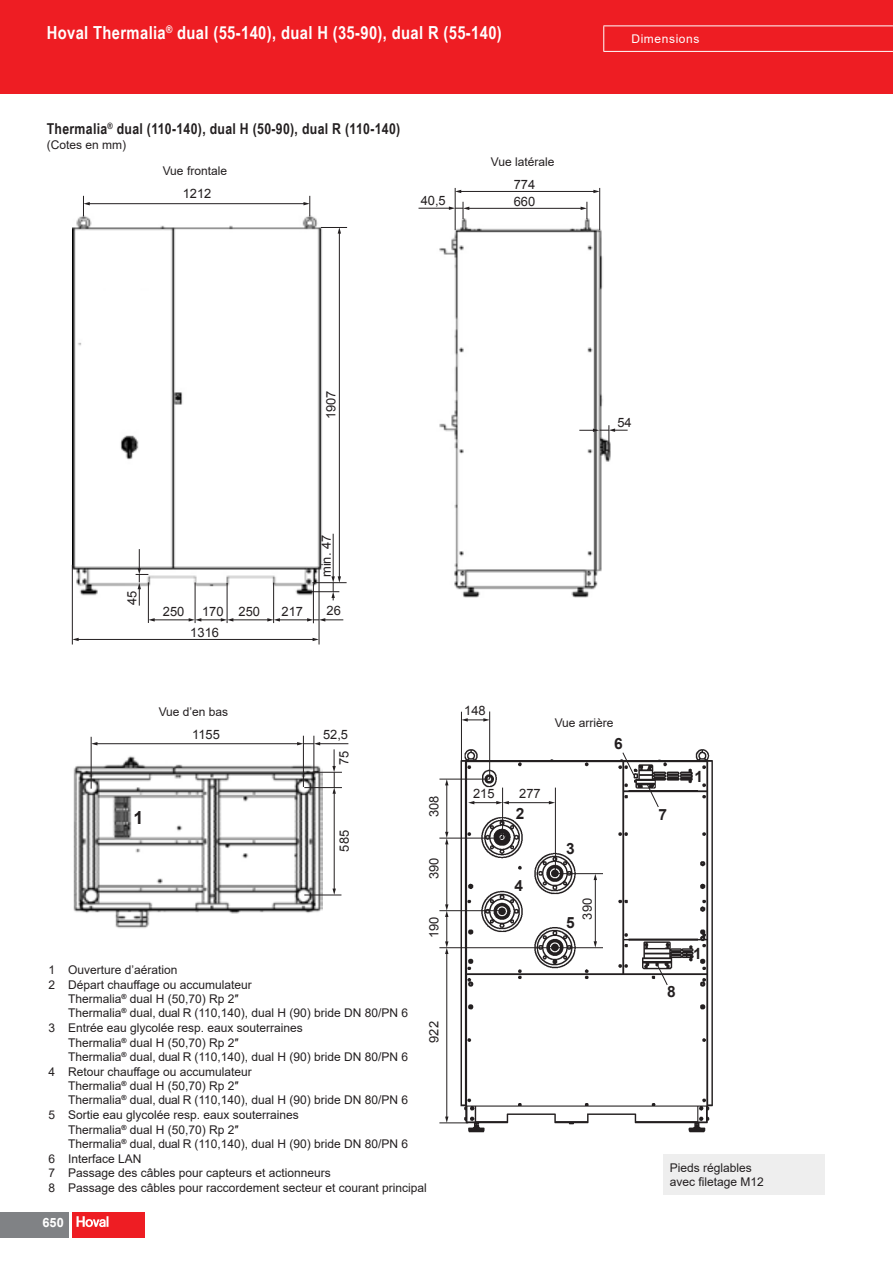
<style>
.page{position:relative;width:893px;height:1263px;background:#fff}
.page>*{position:absolute;margin:0;border:0;box-sizing:border-box;transform-origin:0 0}
.t1{font:700 18px "Arial Narrow";letter-spacing:.02em;color:#fff}
.t2{font:700 18px "Arial";color:#231f20}
.t3{font:700 15.45px "Arial";color:#231f20}
.t4{font:700 15px "Arial Narrow";letter-spacing:.02em;color:#231f20}
.t5{font:12.9px "Arial";color:#231f20}
.t6{font:700 12.75px "Arial";color:#fff}
.t7{font:12px/14.4px "Arial";color:#231f20}
.t8{font:12px "Arial";letter-spacing:.05em;color:#fff}
</style>
<div class="page">
<div style="left:0;top:1212px;width:68px;height:25px;background:#808285"></div>
<div style="left:72px;top:1212px;width:73px;height:25px;background:#ee1d23"></div>
<svg style="left:77px;top:1216px;width:31px;height:11px"></svg>
<div style="left:0;top:0;width:893px;height:94px;background:#ee1d23"></div>
<hr style="left:603px;top:26px;width:290px;height:1px;background:#fff">
<svg style="left:603px;top:26px;width:1px;height:25px"></svg>
<hr style="left:603px;top:51px;width:290px;height:1px;background:#fff">
<div style="left:663px;top:1155px;width:162px;height:40px;background:#eee"></div>
<img style="left:72px;top:211px;width:539px;height:386px">
<img style="left:73px;top:754px;width:250px;height:174px">
<img style="left:459px;top:747px;width:254px;height:386px">
<hr style="left:468px;top:208px;width:114px;height:1px;background:#231f20">
<svg style="left:581px;top:202px;width:7px;height:17px"></svg>
<hr style="left:455px;top:188px;width:1px;height:42px;background:#231f20">
<hr style="left:599px;top:188px;width:1px;height:42px;background:#231f20">
<hr style="left:460px;top:191px;width:135px;height:1px;background:#231f20">
<svg style="left:455px;top:190px;width:6px;height:3px"></svg>
<svg style="left:593px;top:190px;width:7px;height:3px"></svg>
<hr style="left:419px;top:208px;width:31px;height:1px;background:#231f20">
<svg style="left:449px;top:202px;width:20px;height:17px"></svg>
<hr style="left:89px;top:203px;width:216px;height:1px;background:#231f20">
<svg style="left:83px;top:196px;width:7px;height:20px"></svg>
<svg style="left:303px;top:196px;width:8px;height:20px"></svg>
<hr style="left:312px;top:582px;width:35px;height:1px;background:#231f20">
<hr style="left:339px;top:232px;width:1px;height:345px;background:#231f20">
<svg style="left:321px;top:227px;width:26px;height:7px"></svg>
<hr style="left:333px;top:534px;width:1px;height:43px;background:#231f20">
<svg style="left:310px;top:576px;width:31px;height:24px"></svg>
<hr style="left:72px;top:565px;width:1px;height:79px;background:#231f20">
<hr style="left:319px;top:567px;width:1px;height:77px;background:#231f20">
<hr style="left:77px;top:639px;width:237px;height:1px;background:#231f20">
<svg style="left:72px;top:638px;width:7px;height:3px"></svg>
<svg style="left:313px;top:638px;width:6px;height:3px"></svg>
<hr style="left:195px;top:582px;width:1px;height:41px;background:#231f20">
<hr style="left:273px;top:583px;width:1px;height:40px;background:#231f20">
<hr style="left:232px;top:620px;width:36px;height:1px;background:#231f20">
<hr style="left:313px;top:583px;width:1px;height:40px;background:#231f20">
<svg style="left:267px;top:618px;width:76px;height:3px"></svg>
<svg style="left:136px;top:549px;width:12px;height:57px"></svg>
<hr style="left:91px;top:737px;width:1px;height:52px;background:#231f20">
<hr style="left:303px;top:736px;width:1px;height:51px;background:#231f20">
<hr style="left:96px;top:743px;width:202px;height:1px;background:#231f20">
<svg style="left:91px;top:742px;width:6px;height:3px"></svg>
<hr style="left:304px;top:895px;width:37px;height:1px;background:#231f20">
<hr style="left:334px;top:792px;width:1px;height:98px;background:#231f20">
<svg style="left:332px;top:888px;width:4px;height:7px"></svg>
<hr style="left:314px;top:736px;width:1px;height:38px;background:#231f20">
<svg style="left:297px;top:742px;width:51px;height:52px"></svg>
<hr style="left:227px;top:583px;width:1px;height:40px;background:#231f20">
<hr style="left:148px;top:582px;width:1px;height:41px;background:#231f20">
<hr style="left:154px;top:620px;width:36px;height:1px;background:#231f20">
<svg style="left:148px;top:618px;width:7px;height:3px"></svg>
<svg style="left:189px;top:618px;width:44px;height:3px"></svg>
<hr style="left:461px;top:712px;width:1px;height:52px;background:#231f20">
<hr style="left:502px;top:787px;width:1px;height:51px;background:#231f20">
<svg style="left:462px;top:718px;width:27px;height:3px"></svg>
<hr style="left:439px;top:838px;width:64px;height:1px;background:#231f20">
<hr style="left:439px;top:910px;width:64px;height:1px;background:#231f20">
<hr style="left:439px;top:947px;width:164px;height:1px;background:#231f20">
<hr style="left:555px;top:873px;width:48px;height:1px;background:#231f20">
<hr style="left:489px;top:711px;width:1px;height:68px;background:#231f20">
<hr style="left:446px;top:784px;width:1px;height:49px;background:#231f20">
<svg style="left:445px;top:780px;width:3px;height:5px"></svg>
<hr style="left:446px;top:843px;width:1px;height:62px;background:#231f20">
<svg style="left:445px;top:832px;width:3px;height:12px"></svg>
<hr style="left:595px;top:879px;width:1px;height:63px;background:#231f20">
<svg style="left:594px;top:874px;width:3px;height:6px"></svg>
<svg style="left:594px;top:941px;width:3px;height:7px"></svg>
<hr style="left:439px;top:779px;width:51px;height:1px;background:#231f20">
<svg style="left:622px;top:751px;width:13px;height:25px"></svg>
<svg style="left:646px;top:783px;width:13px;height:25px"></svg>
<svg style="left:655px;top:961px;width:13px;height:25px"></svg>
<hr style="left:555px;top:787px;width:1px;height:87px;background:#231f20">
<hr style="left:508px;top:802px;width:42px;height:1px;background:#231f20">
<svg style="left:549px;top:801px;width:6px;height:3px"></svg>
<svg style="left:468px;top:801px;width:41px;height:3px"></svg>
<hr style="left:446px;top:953px;width:1px;height:165px;background:#231f20">
<svg style="left:445px;top:904px;width:3px;height:50px"></svg>
<svg style="left:439px;top:1116px;width:29px;height:7px"></svg>
<svg style="left:579px;top:425px;width:49px;height:27px"></svg>
<h1 class="t1" style="left:47px;top:19px;width:457px">Hoval Thermalia<sup>®</sup> dual (55-140), dual H (35-90), dual R (55-140)</h1>
<p class="t8" style="left:631px;top:31px;width:70px">Dimensions</p>
<p class="t4" style="left:47px;top:118px;width:355px">Thermalia<sup>®</sup> dual (110-140), dual H (50-90), dual R (110-140)</p>
<p class="t7" style="left:47px;top:137px;width:81px">(Cotes en mm)</p>
<p class="t7" style="left:163px;top:164px;width:66px">Vue frontale</p>
<p class="t5" style="left:183px;top:185px;width:30px">1212</p>
<p class="t5" style="left:421px;top:192px;width:27px">40,5</p>
<p class="t7" style="left:491px;top:155px;width:65px">Vue latérale</p>
<p class="t5" style="left:514px;top:176px;width:23px">774</p>
<p class="t5" style="left:514px;top:193px;width:23px">660</p>
<p class="t5" style="left:322px;top:419px;width:30px;rotate:-90deg">1907</p>
<p class="t5" style="left:617px;top:414px;width:16px">54</p>
<p class="t5" style="left:123px;top:605px;width:16px;rotate:-90deg">45</p>
<p class="t5" style="left:163px;top:603px;width:23px">250</p>
<p class="t5" style="left:202px;top:603px;width:23px">170</p>
<p class="t5" style="left:190px;top:624px;width:30px">1316</p>
<p class="t5" style="left:318px;top:577px;width:44px;rotate:-90deg">min. 47</p>
<p class="t5" style="left:239px;top:603px;width:23px">250</p>
<p class="t5" style="left:282px;top:603px;width:23px">217</p>
<p class="t5" style="left:327px;top:602px;width:16px">26</p>
<p class="t7" style="left:159px;top:704px;width:71px">Vue d’en bas</p>
<p class="t5" style="left:192px;top:726px;width:29px">1155</p>
<h1 class="t2" style="left:133px;top:805px;width:12px">1</h1>
<p class="t5" style="left:323px;top:726px;width:27px">52,5</p>
<p class="t5" style="left:336px;top:765px;width:16px;rotate:-90deg">75</p>
<p class="t5" style="left:336px;top:851px;width:23px;rotate:-90deg">585</p>
<p class="t5" style="left:426px;top:817px;width:23px;rotate:-90deg">308</p>
<p class="t5" style="left:426px;top:879px;width:23px;rotate:-90deg">390</p>
<p class="t5" style="left:426px;top:938px;width:23px;rotate:-90deg">190</p>
<p class="t7" style="left:49px;top:962px;width:130px">1 Ouverture d’aération</p>
<p class="t7" style="left:49px;top:977px;width:205px">2 Départ chauffage ou accumulateur</p>
<p class="t7" style="left:68px;top:991px;width:172px">Thermalia<sup>®</sup> dual H (50,70) Rp 2″</p>
<p class="t7" style="left:68px;top:1006px;width:342px">Thermalia<sup>®</sup> dual, dual R (110,140), dual H (90) bride DN 80/PN 6</p>
<p class="t7" style="left:49px;top:1020px;width:256px">3 Entrée eau glycolée resp. eaux souterraines</p>
<p class="t7" style="left:68px;top:1035px;width:172px">Thermalia<sup>®</sup> dual H (50,70) Rp 2″</p>
<p class="t7" style="left:68px;top:1049px;width:342px">Thermalia<sup>®</sup> dual, dual R (110,140), dual H (90) bride DN 80/PN 6</p>
<p class="t7" style="left:49px;top:1064px;width:205px">4 Retour chauffage ou accumulateur</p>
<p class="t7" style="left:68px;top:1078px;width:172px">Thermalia<sup>®</sup> dual H (50,70) Rp 2″</p>
<p class="t7" style="left:68px;top:1093px;width:342px">Thermalia<sup>®</sup> dual, dual R (110,140), dual H (90) bride DN 80/PN 6</p>
<p class="t7" style="left:49px;top:1107px;width:252px">5 Sortie eau glycolée resp. eaux souterraines</p>
<p class="t7" style="left:68px;top:1122px;width:172px">Thermalia<sup>®</sup> dual H (50,70) Rp 2″</p>
<p class="t7" style="left:68px;top:1136px;width:342px">Thermalia<sup>®</sup> dual, dual R (110,140), dual H (90) bride DN 80/PN 6</p>
<p class="t7" style="left:49px;top:1151px;width:94px">6 Interface LAN</p>
<p class="t7" style="left:49px;top:1166px;width:284px">7 Passage des câbles pour capteurs et actionneurs</p>
<p class="t7" style="left:49px;top:1180px;width:380px">8 Passage des câbles pour raccordement secteur et courant principal</p>
<p class="t5" style="left:426px;top:1043px;width:23px;rotate:-90deg">922</p>
<p class="t6" style="left:43px;top:1213px;width:23px">650</p>
<p class="t5" style="left:464px;top:702px;width:23px">148</p>
<p class="t7" style="left:555px;top:715px;width:60px">Vue arrière</p>
<p class="t3" style="left:614px;top:733px;width:10px">6</p>
<p class="t5" style="left:473px;top:785px;width:23px">215</p>
<p class="t5" style="left:519px;top:785px;width:23px">277</p>
<p class="t3" style="left:516px;top:803px;width:10px">2</p>
<p class="t3" style="left:515px;top:875px;width:10px">4</p>
<p class="t3" style="left:566px;top:839px;width:10px">3</p>
<p class="t3" style="left:566px;top:912px;width:10px">5</p>
<p class="t5" style="left:579px;top:919px;width:23px;rotate:-90deg">390</p>
<p class="t3" style="left:658px;top:804px;width:10px">7</p>
<p class="t3" style="left:694px;top:766px;width:10px">1</p>
<p class="t3" style="left:667px;top:981px;width:10px">8</p>
<p class="t3" style="left:693px;top:943px;width:10px">1</p>
<p class="t7" style="left:670px;top:1160px;width:96px">Pieds réglables avec filetage M12</p>
</div>
